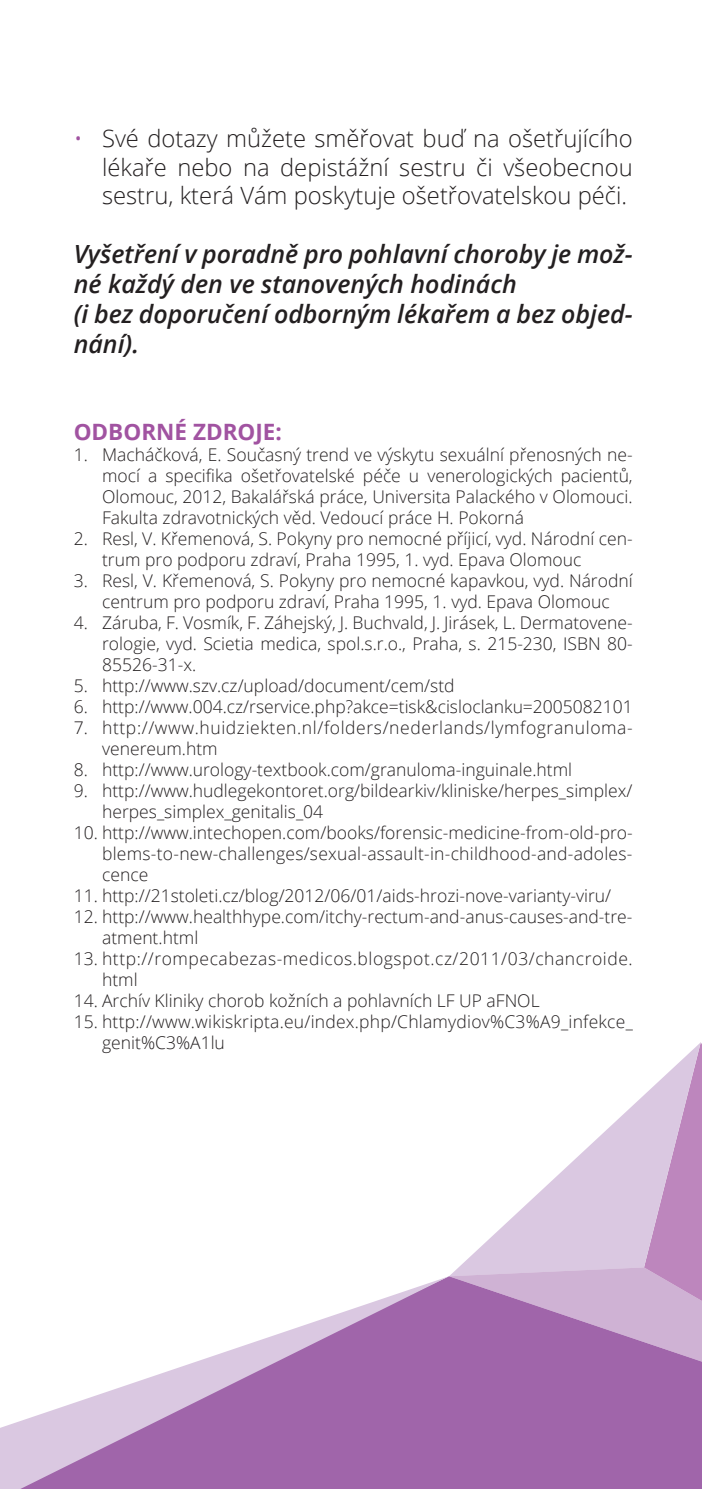
<style>
.page{position:relative;width:702px;height:1489px;background:#fff}
.page>*{position:absolute;margin:0;border:0;box-sizing:border-box;transform-origin:0 0}
.t1{font:italic 600 25px/30px "Open Sans";color:#231f20}
.t2{font:300 23.75px/28.5px "Open Sans";color:#231f20;text-align:justify}
.t3{font:700 22.5px "Open Sans";color:#a153a1}
.t4{font:300 17.5px/21px "Open Sans";color:#231f20}
.t5{font:300 17.5px/21px "Open Sans";letter-spacing:.035em;color:#231f20}
.t6{font:300 17.5px/21px "Open Sans";letter-spacing:.03em;color:#231f20}
.s1{color:#a153a1}
</style>
<div class="page">
<svg style="left:459px;top:1043px;width:241px;height:224px"></svg>
<div style="left:449px;top:1446px;width:253px;height:42px;background:#a065aa"></div>
<svg style="left:449px;top:1267px;width:253px;height:179px;background:#ad7ab5"></svg>
<svg style="left:0;top:1276px;width:449px;height:212px"></svg>
<p class="t2" style="left:102px;top:124px;width:532px;text-indent:-28px"><span class="s1">•</span> Své dotazy můžete směřovat buď na ošetřujícího lékaře nebo na depistážní sestru či všeobecnou sestru, která Vám poskytuje ošetřovatelskou péči.</p>
<p class="t1" style="left:74px;top:238px;width:560px">Vyšetření v poradně pro pohlavní choroby je mož&shy;né každý den ve stanovených hodinách<br>(i bez doporučení odborným lékařem a bez objed&shy;nání).</p>
<p class="t3" style="left:74px;top:416px;width:210px">ODBORNÉ ZDROJE:</p>
<p class="t4" style="left:102px;top:443px;width:532px;text-align:justify;text-indent:-28px">1. Macháčková, E. Současný trend ve výskytu sexuální přenosných ne&shy;mocí a specifika ošetřovatelské péče u venerologických pacientů, Olomouc, 2012, Bakalářská práce, Universita Palackého v Olomouci.<br>Fakulta zdravotnických věd. Vedoucí práce H. Pokorná</p>
<p class="t4" style="left:102px;top:527px;width:532px;text-indent:-28px">2. Resl, V. Křemenová, S. Pokyny pro nemocné příjicí, vyd. Národní cen&shy;trum pro podporu zdraví, Praha 1995, 1. vyd. Epava Olomouc</p>
<p class="t4" style="left:74px;top:569px;width:560px;text-align:center">3. Resl, V. Křemenová, S. Pokyny pro nemocné kapavkou, vyd. Národní centrum pro podporu zdraví, Praha 1995, 1. vyd. Epava Olomouc</p>
<p class="t4" style="left:102px;top:611px;width:532px;text-align:justify;text-indent:-28px">4. Záruba, F. Vosmík, F. Záhejský, J. Buchvald, J. Jirásek, L. Dermatovene&shy;rologie, vyd. Scietia medica, spol.s.r.o., Praha, s. 215-230, ISBN 80- 85526-31-x.</p>
<p class="t4" style="left:74px;top:674px;width:382px">5. http://www.szv.cz/upload/document/cem/std</p>
<p class="t4" style="left:74px;top:695px;width:560px">6. http://www.004.cz/rservice.php?akce=tisk&amp;cisloclanku=2005082101</p>
<p class="t5" style="left:102px;top:716px;width:532px;text-indent:-28px">7. http://www.huidziekten.nl/folders/nederlands/lymfogranuloma&shy;venereum.htm</p>
<p class="t4" style="left:74px;top:758px;width:500px">8. http://www.urology-textbook.com/granuloma-inguinale.html</p>
<p class="t4" style="left:102px;top:779px;width:532px;text-indent:-28px">9. http://www.hudlegekontoret.org/bildearkiv/kliniske/herpes_simplex/ herpes_simplex_genitalis_04</p>
<p class="t4" style="left:102px;top:821px;width:532px;text-align:justify;text-indent:-28px">10. http://www.intechopen.com/books/forensic-medicine-from-old-pro&shy;blems-to-new-challenges/sexual-assault-in-childhood-and-adoles&shy;cence</p>
<p class="t4" style="left:74px;top:884px;width:539px">11. http://21stoleti.cz/blog/2012/06/01/aids-hrozi-nove-varianty-viru/</p>
<p class="t4" style="left:102px;top:905px;width:532px;text-indent:-28px">12. http://www.healthhype.com/itchy-rectum-and-anus-causes-and-tre&shy;atment.html</p>
<p class="t6" style="left:102px;top:947px;width:532px;text-indent:-28px">13. http://rompecabezas-medicos.blogspot.cz/2011/03/chancroide. html</p>
<p class="t4" style="left:74px;top:989px;width:467px">14. Archív Kliniky chorob kožních a pohlavních LF UP aFNOL</p>
<p class="t4" style="left:102px;top:1010px;width:532px;text-indent:-28px">15. http://www.wikiskripta.eu/index.php/Chlamydiov%C3%A9_infekce_ genit%C3%A1lu</p>
</div>
